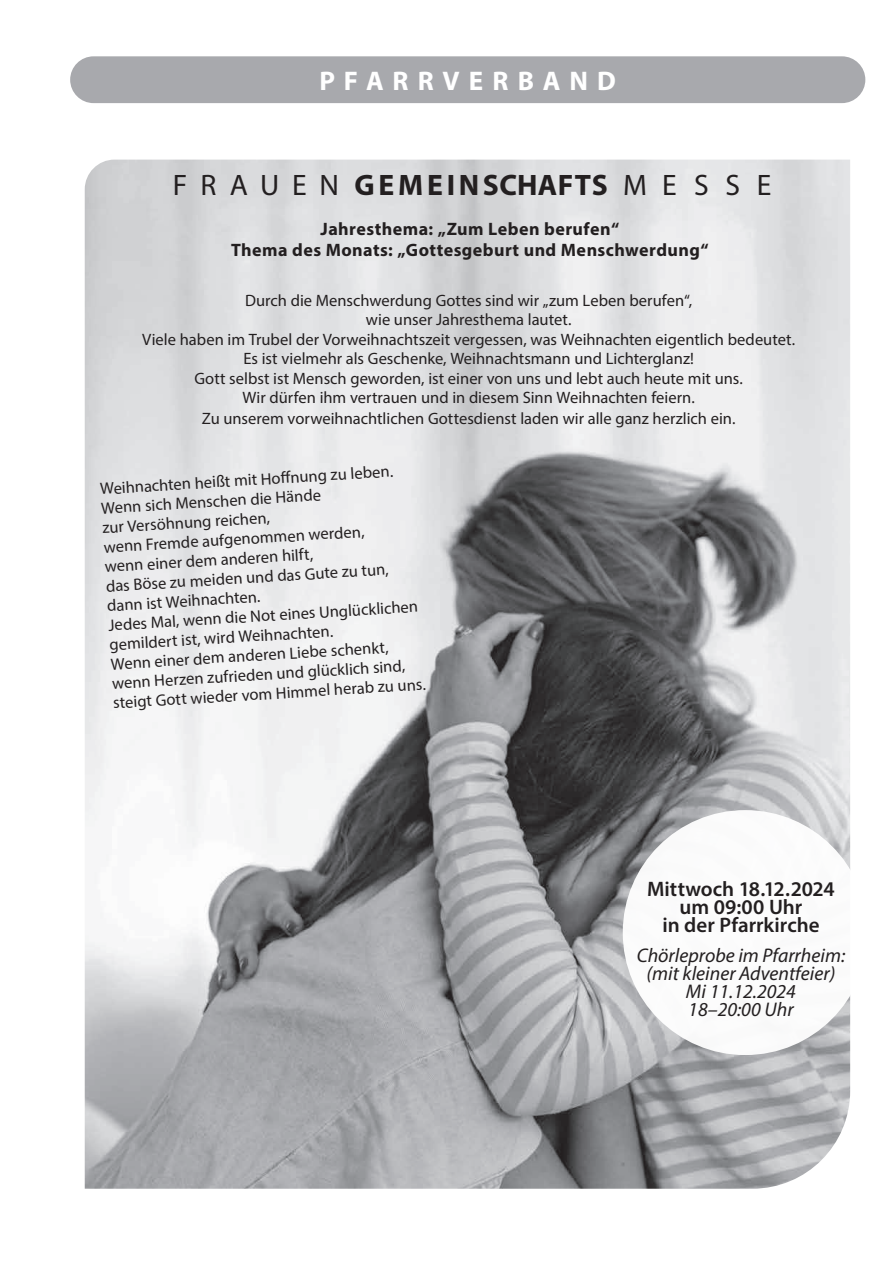
<style>
.page{position:relative;width:893px;height:1263px;background:#fff}
.page>*{position:absolute;margin:0;border:0;box-sizing:border-box;transform-origin:0 0}
.t1{font:700 29.7px "Myriad Pro";letter-spacing:.085em;color:#231f20}
.t2{font:700 27px "Myriad Pro";letter-spacing:.33em;color:#fff}
.t3{font:600 21px/18.1px "Myriad Pro";letter-spacing:-.005em;color:#231f20;text-align:center}
.t4{font:italic 19.8px/18.1px "Myriad Pro";color:#231f20;text-align:center}
.t5{font:700 18px/21.6px "Myriad Pro";letter-spacing:.025em;color:#231f20;text-align:center}
.t6{font:16.5px/19.5px "Myriad Pro";color:#231f20;text-align:center}
.s1{font-weight:400}
</style>
<div class="page">
<div style="left:70px;top:56px;width:795px;height:47px;background:#a8a9ad;border-radius:23px"></div>
<img style="left:85px;top:160px;width:765px;height:1029px">
<div style="left:623px;top:810px;width:245px;height:245px;background:#fff;border-radius:50%"></div>
<h2 class="t2" style="left:319px;top:63px;width:298px">PFARRVERBAND</h2>
<h1 class="t1" style="left:173px;top:165px;width:600px"><span class="s1">F R A U E N</span> GEMEINSCHAFTS <span class="s1">M E S S E</span></h1>
<p class="t5" style="left:231px;top:217px;width:479px">Jahresthema: „Zum Leben berufen“<br>Thema des Monats: „Gottesgeburt und Menschwerdung“</p>
<p class="t6" style="left:142px;top:290px;width:654px">Durch die Menschwerdung Gottes sind wir „zum Leben berufen“,<br>wie unser Jahresthema lautet.<br>Viele haben im Trubel der Vorweihnachtszeit vergessen, was Weihnachten eigentlich bedeutet.<br>Es ist vielmehr als Geschenke, Weihnachtsmann und Lichterglanz!<br>Gott selbst ist Mensch geworden, ist einer von uns und lebt auch heute mit uns.<br>Wir dürfen ihm vertrauen und in diesem Sinn Weihnachten feiern.</p>
<p class="t6" style="left:202px;top:409px;width:535px">Zu unserem vorweihnachtlichen Gottesdienst laden wir alle ganz herzlich ein.</p>
<p class="t6" style="left:100px;top:477px;width:317px;text-align:left;rotate:-3deg">Weihnachten heißt mit Hoff nung zu leben.<br>Wenn sich Menschen die Hände<br>zur Versöhnung reichen,<br>wenn Fremde aufgenommen werden,<br>wenn einer dem anderen hilft,<br>das Böse zu meiden und das Gute zu tun, dann ist Weihnachten.<br>Jedes Mal, wenn die Not eines Unglücklichen gemildert ist, wird Weihnachten.<br>Wenn einer dem anderen Liebe schenkt, wenn Herzen zufrieden und glücklich sind, steigt Gott wieder vom Himmel herab zu uns.</p>
<p class="t3" style="left:647px;top:879px;width:189px">Mittwoch 18.12.2024 um 09:00 Uhr<br>in der Pfarrkirche</p>
<p class="t4" style="left:637px;top:945px;width:210px">Chörleprobe im Pfarrheim: (mit kleiner Adventfeier)<br>Mi 11.12.2024<br>18–20:00 Uhr</p>
</div>
